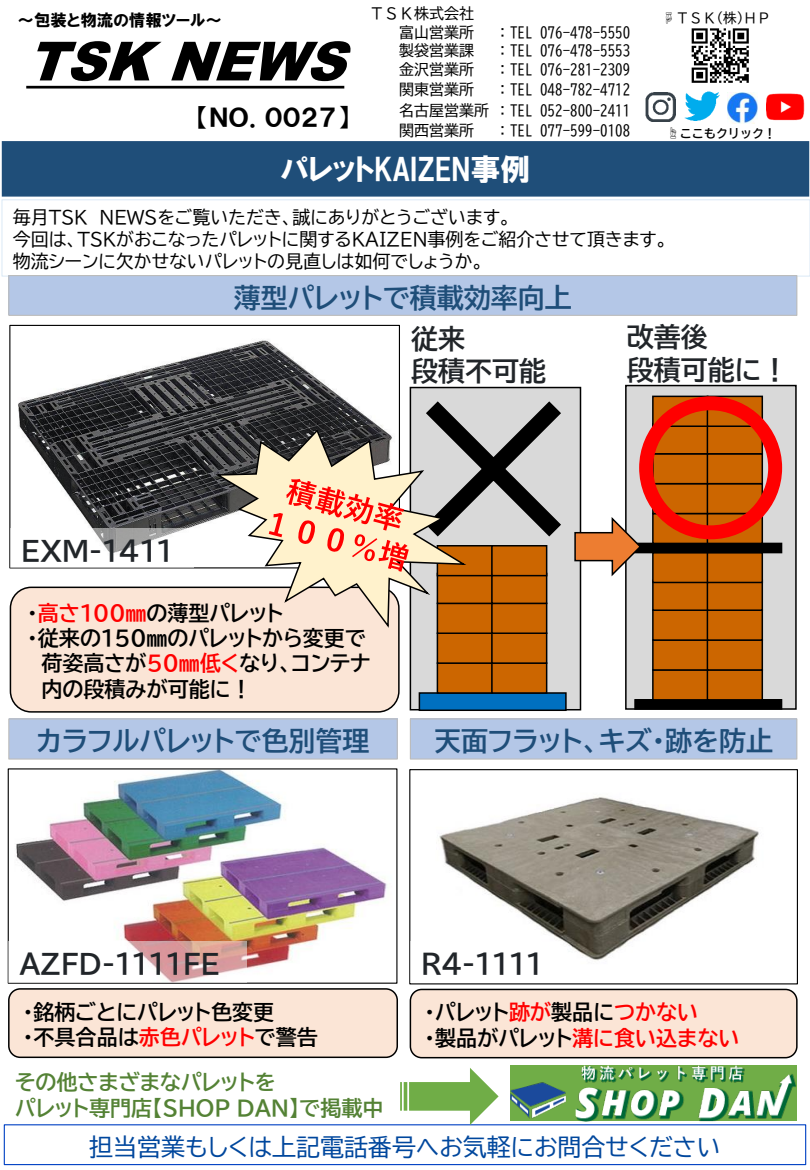
<style>
.page{position:relative;width:810px;height:1170px;background:#fff}
.page>*{position:absolute;margin:0;border:0;box-sizing:border-box;transform-origin:0 0}
.t1{font:italic 900 54px "Arial";color:#000}
.t2{font:30px "HGP Soei Kakugothic UB";color:#fff}
.t3{font:27px/32.4px "BIZ UDP Gothic Bold";color:#212529}
.t4{font:27px "BIZ UDP Gothic Bold";color:#1f4e79}
.t5{font:24px "BIZ UDP Gothic";color:#00479d}
.t6{font:24px "HGP Soei Kakugothic UB";color:#000}
.t7{font:21px/25.2px "BIZ UDP Gothic Bold";color:#000}
.t8{font:21px/25.2px "BIZ UDP Gothic Bold";color:#548235}
.t9{font:18px/21.6px "BIZ UDP Gothic";color:#000}
.t10{font:16.5px "HGP Soei Kakugothic UB";color:#000}
.t11{font:15px/18.6px "BIZ UD Gothic";letter-spacing:.005em;color:#000;text-align:justify}
.t12{font:13.5px "BIZ UD Gothic";color:#000}
.t13{font:12px "BIZ UD Gothic Bold";color:#000}
.s1{font-size:13.5px}
.s2{color:#f00}
</style>
<div class="page">
<div style="left:1px;top:140px;width:809px;height:57px;background:#1f4e79"></div>
<hr style="left:0;top:140px;width:2px;height:58px;background:#fff">
<hr style="left:809px;top:140px;width:1px;height:58px;background:#fff">
<hr style="left:0;top:140px;width:810px;height:1px;background:#fff">
<img style="left:691px;top:28px;width:58px;height:55px">
<svg style="left:26px;top:86px;width:318px;height:3px"></svg>
<img style="left:684px;top:92px;width:36px;height:29px">
<img style="left:645px;top:92px;width:30px;height:30px">
<img style="left:766px;top:93px;width:39px;height:28px">
<img style="left:728px;top:93px;width:29px;height:30px">
<div style="left:4px;top:1124px;width:802px;height:41px;border:1px solid #0041c4"></div>
<div style="left:1px;top:199px;width:809px;height:78px;border:1px solid #deebf7"></div>
<div style="left:9px;top:276px;width:788px;height:39px;background:#b4c7e7"></div>
<div style="left:8px;top:275px;width:789px;height:41px;border:1px solid #bcbcbc"></div>
<div style="left:10px;top:587px;width:390px;height:126px;background:#fbe5d6;border:2px solid #000;border-radius:21px"></div>
<div style="left:9px;top:719px;width:388px;height:40px;background:#b4c7e7"></div>
<div style="left:8px;top:718px;width:390px;height:42px;border:1px solid #bcbcbc"></div>
<img style="left:16px;top:770px;width:371px;height:199px">
<img style="left:18px;top:340px;width:365px;height:188px">
<div style="left:8px;top:988px;width:390px;height:70px;background:#fbe5d6;border:2px solid #000;border-radius:11px"></div>
<div style="left:410px;top:719px;width:387px;height:40px;background:#b4c7e7"></div>
<div style="left:410px;top:718px;width:387px;height:42px;border:1px solid #bcbcbc"></div>
<div style="left:410px;top:989px;width:388px;height:69px;background:#fbe5d6;border:2px solid #000;border-radius:11px"></div>
<img style="left:438px;top:797px;width:321px;height:164px">
<div style="left:409px;top:769px;width:389px;height:215px;border:1px solid #000"></div>
<div style="left:410px;top:941px;width:153px;height:42px;background:#fff"></div>
<div style="left:9px;top:941px;width:238px;height:42px;background:#fff;opacity:.5"></div>
<div style="left:410px;top:388px;width:170px;height:322px;background:#d9d9d9"></div>
<div style="left:410px;top:387px;width:171px;height:323px;border:2px solid #000"></div>
<div style="left:419px;top:693px;width:147px;height:17px;background:#0070c0"></div>
<div style="left:419px;top:692px;width:148px;height:19px;border:2px solid #000"></div>
<div style="left:437px;top:663px;width:55px;height:30px;background:#c60"></div>
<div style="left:437px;top:662px;width:56px;height:32px;border:2px solid #000"></div>
<div style="left:492px;top:663px;width:55px;height:30px;background:#c60"></div>
<div style="left:491px;top:662px;width:56px;height:32px;border:2px solid #000"></div>
<div style="left:437px;top:633px;width:55px;height:30px;background:#c60"></div>
<div style="left:437px;top:632px;width:56px;height:32px;border:2px solid #000"></div>
<div style="left:492px;top:633px;width:55px;height:30px;background:#c60"></div>
<div style="left:491px;top:632px;width:56px;height:32px;border:2px solid #000"></div>
<div style="left:437px;top:603px;width:55px;height:30px;background:#c60"></div>
<div style="left:437px;top:603px;width:56px;height:31px;border:2px solid #000"></div>
<div style="left:492px;top:603px;width:55px;height:30px;background:#c60"></div>
<div style="left:491px;top:603px;width:56px;height:31px;border:2px solid #000"></div>
<div style="left:437px;top:573px;width:55px;height:30px;background:#c60"></div>
<div style="left:437px;top:573px;width:56px;height:31px;border:2px solid #000"></div>
<div style="left:492px;top:573px;width:55px;height:30px;background:#c60"></div>
<div style="left:491px;top:573px;width:56px;height:31px;border:2px solid #000"></div>
<div style="left:437px;top:546px;width:55px;height:30px;background:#c60"></div>
<div style="left:437px;top:545px;width:56px;height:31px;border:2px solid #000"></div>
<div style="left:492px;top:546px;width:55px;height:30px;background:#c60"></div>
<div style="left:491px;top:545px;width:56px;height:31px;border:2px solid #000"></div>
<svg style="left:426px;top:401px;width:135px;height:136px"></svg>
<div style="left:626px;top:386px;width:170px;height:323px;background:#d9d9d9"></div>
<div style="left:625px;top:385px;width:172px;height:325px;border:2px solid #000"></div>
<div style="left:635px;top:700px;width:147px;height:9px;background:#000"></div>
<div style="left:634px;top:699px;width:148px;height:11px;border:2px solid #000"></div>
<div style="left:653px;top:670px;width:55px;height:30px;background:#c60"></div>
<div style="left:652px;top:669px;width:57px;height:32px;border:2px solid #000"></div>
<div style="left:707px;top:670px;width:55px;height:30px;background:#c60"></div>
<div style="left:707px;top:669px;width:56px;height:32px;border:2px solid #000"></div>
<div style="left:653px;top:640px;width:55px;height:30px;background:#c60"></div>
<div style="left:652px;top:639px;width:57px;height:32px;border:2px solid #000"></div>
<div style="left:707px;top:640px;width:55px;height:30px;background:#c60"></div>
<div style="left:707px;top:639px;width:56px;height:32px;border:2px solid #000"></div>
<div style="left:653px;top:610px;width:55px;height:30px;background:#c60"></div>
<div style="left:652px;top:609px;width:57px;height:32px;border:2px solid #000"></div>
<div style="left:707px;top:610px;width:55px;height:30px;background:#c60"></div>
<div style="left:707px;top:609px;width:56px;height:32px;border:2px solid #000"></div>
<div style="left:653px;top:580px;width:55px;height:30px;background:#c60"></div>
<div style="left:652px;top:580px;width:57px;height:31px;border:2px solid #000"></div>
<div style="left:707px;top:580px;width:55px;height:30px;background:#c60"></div>
<div style="left:707px;top:580px;width:56px;height:31px;border:2px solid #000"></div>
<div style="left:653px;top:553px;width:55px;height:29px;background:#c60"></div>
<div style="left:652px;top:552px;width:57px;height:31px;border:2px solid #000"></div>
<div style="left:707px;top:553px;width:55px;height:29px;background:#c60"></div>
<div style="left:707px;top:552px;width:56px;height:31px;border:2px solid #000"></div>
<div style="left:10px;top:528px;width:184px;height:40px;background:#fff;opacity:.5"></div>
<svg style="left:213px;top:428px;width:256px;height:202px"></svg>
<svg style="left:269px;top:479px;width:140px;height:93px;background:#fabda1"></svg>
<svg style="left:574px;top:396px;width:209px;height:182px"></svg>
<img style="left:510px;top:1065px;width:287px;height:56px">
<svg style="left:400px;top:1068px;width:99px;height:57px"></svg>
<p class="t10" style="left:18px;top:12px;width:206px">～包装と物流の情報ツール～</p>
<h1 class="t1" style="left:26px;top:22px;width:344px">TSK NEWS</h1>
<h3 class="t6" style="left:198px;top:105px;width:153px">【ＮＯ．００２７】</h3>
<p class="t11" style="left:399px;top:4px;width:76px;text-indent:-30px">ＴＳＫ株式会社富山営業所製袋営業課</p>
<p class="t11" style="left:495px;top:23px;width:137px;line-height:18px">：TEL 076-478-5550：TEL 076-478-5553</p>
<p class="t11" style="left:399px;top:60px;width:76px">金沢営業所</p>
<p class="t11" style="left:495px;top:60px;width:137px">：TEL 076-281-2309</p>
<p class="t11" style="left:399px;top:80px;width:76px">関東営業所</p>
<p class="t11" style="left:399px;top:80px;width:232px;line-height:20.2px;text-indent:96px">：TEL 048-782-4712名古屋営業所：TEL 052-800-2411関西営業所</p>
<p class="t11" style="left:495px;top:121px;width:137px">：TEL 077-599-0108</p>
<h2 class="t2" style="left:281px;top:154px;width:251px">パレットKAIZEN事例</h2>
<p class="t12" style="left:662px;top:11px;width:110px">☟ＴＳＫ(株)ＨＰ</p>
<p class="t13" style="left:666px;top:127px;width:111px"><span class="s1">☝</span>ここもクリック！</p>
<p class="t9" style="left:13px;top:207px;width:656px">毎月ＴＳＫ ＮＥＷＳをご覧いただき、誠にありがとうございます。<br>今回は、TSKがおこなったパレットに関するKAIZEN事例をご紹介させて頂きます。物流シーンに欠かせないパレットの見直しは如何でしょうか。</p>
<h3 class="t4" style="left:234px;top:284px;width:339px">薄型パレットで積載効率向上</h3>
<h3 class="t3" style="left:411px;top:322px;width:136px">従来<br>段積不可能</h3>
<h3 class="t3" style="left:627px;top:321px;width:163px">改善後<br>段積可能に！</h3>
<h3 class="t3" style="left:21px;top:534px;width:154px">ＥＸＭ-１４１１</h3>
<h3 class="t7" style="left:27px;top:600px;width:257px">・<span class="s2">高さ１００㎜</span>の薄型パレット</h3>
<h3 class="t7" style="left:27px;top:626px;width:340px">・従来の１５０㎜のパレットから変更で</h3>
<h3 class="t7" style="left:41px;top:651px;width:331px">荷姿高さが<span class="s2">５０㎜低く</span>なり、コンテナ</h3>
<h3 class="t7" style="left:41px;top:676px;width:212px">内の段積みが可能に！</h3>
<h3 class="t4" style="left:36px;top:728px;width:335px">カラフルパレットで色別管理</h3>
<h3 class="t4" style="left:434px;top:728px;width:341px">天面フラット、キズ・跡を防止</h3>
<h3 class="t3" style="left:20px;top:948px;width:202px">AZFD-1111FE</h3>
<h3 class="t3" style="left:421px;top:948px;width:123px">R4-1111</h3>
<h3 class="t7" style="left:23px;top:999px;width:296px">・銘柄ごとにパレット色変更<br>・不具合品は<span class="s2">赤色パレット</span>で警告</h3>
<h3 class="t8" style="left:15px;top:1070px;width:370px">その他さまざまなパレットを<br>パレット専門店【SHOP DAN】で掲載中</h3>
<h3 class="t7" style="left:425px;top:1000px;width:316px">・パレット<span class="s2">跡が</span>製品に<span class="s2">つかない<br></span>・製品がパレット<span class="s2">溝に食い込まない</span></h3>
<h3 class="t5" style="left:89px;top:1135px;width:633px">担当営業もしくは上記電話番号へお気軽にお問合せください</h3>
</div>
